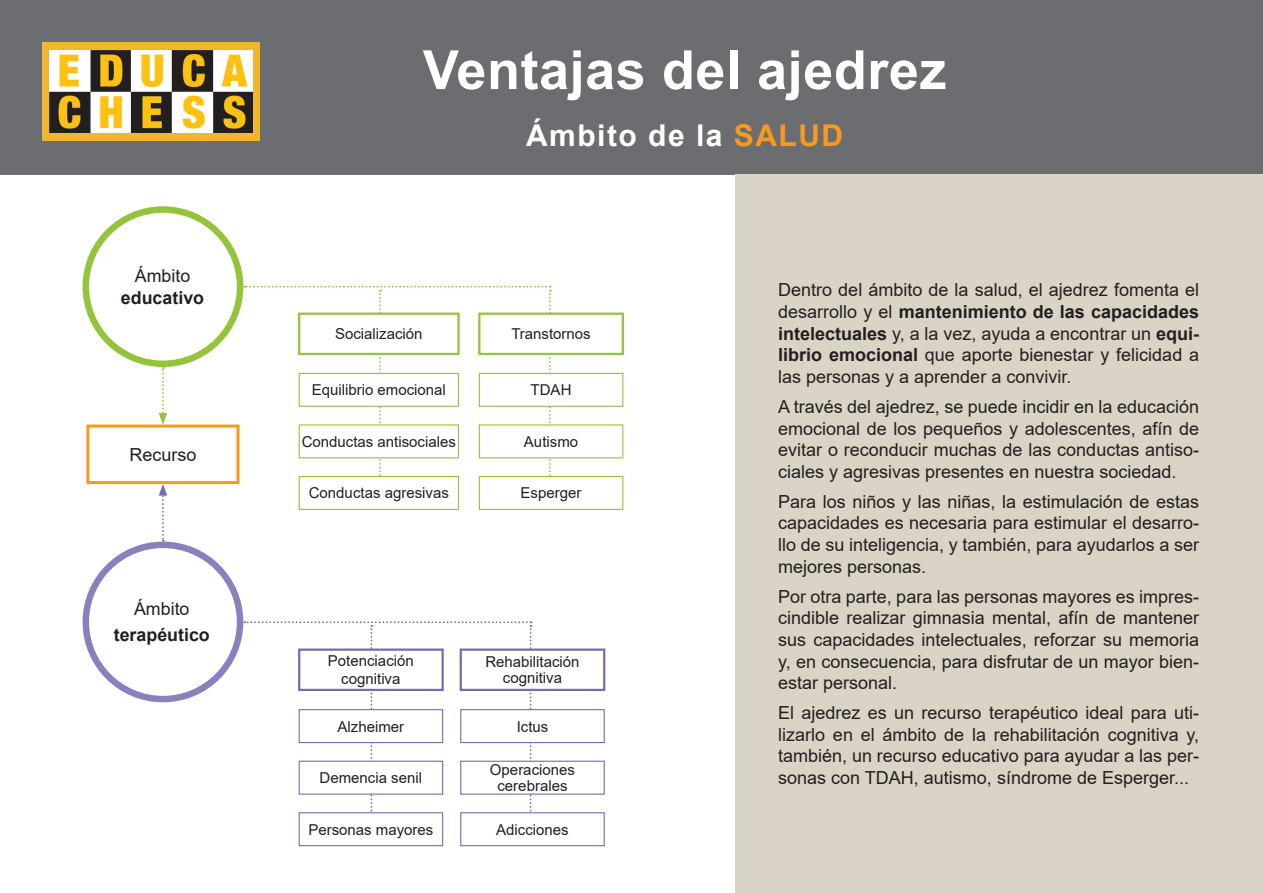
<style>
.page{position:relative;width:1263px;height:893px;background:#fff}
.page>*{position:absolute;margin:0;border:0;box-sizing:border-box;transform-origin:0 0}
.exercicis_enunciat{font:700 54px "Arial";letter-spacing:.01em;color:#fff}
.exercicis_enunciat-2{font:700 30px "Arial";letter-spacing:.05em;color:#fff}
.t1{font:18px/21.6px "Arial";color:#231f20;text-align:justify}
.t2{font:700 17.85px "Arial";color:#231f20}
.t3{font:17.85px "Arial";color:#231f20}
.t4{font:15px "Arial";color:#231f20}
.s1{color:#f89a1c}
.s2{font-weight:700}
</style>
<div class="page">
<div style="left:0;top:0;width:1263px;height:175px;background:#6c6d70"></div>
<div style="left:43px;top:43px;width:217px;height:98px;background:#f0b72c"></div>
<img style="left:50px;top:51px;width:203px;height:82px">
<div style="left:83px;top:206px;width:160px;height:161px;border:6px solid #94c33c;border-radius:50%"></div>
<div style="left:83px;top:542px;width:160px;height:160px;border:6px solid #8781bd;border-radius:50%"></div>
<svg style="left:159px;top:367px;width:8px;height:58px"></svg>
<svg style="left:159px;top:484px;width:8px;height:58px"></svg>
<div style="left:736px;top:174px;width:527px;height:719px;background:#d9d4c5"></div>
<div style="left:86px;top:425px;width:153px;height:59px;border:3px solid #f89a1c"></div>
<svg style="left:244px;top:286px;width:307px;height:201px"></svg>
<div style="left:299px;top:373px;width:159px;height:33px;background:#fff"></div>
<div style="left:299px;top:373px;width:160px;height:34px;border:1px solid #94c33c"></div>
<div style="left:299px;top:425px;width:159px;height:33px;background:#fff"></div>
<div style="left:299px;top:424px;width:160px;height:34px;border:1px solid #94c33c"></div>
<div style="left:299px;top:476px;width:159px;height:33px;background:#fff"></div>
<div style="left:299px;top:476px;width:160px;height:34px;border:1px solid #94c33c"></div>
<div style="left:299px;top:314px;width:159px;height:40px;background:#fff"></div>
<div style="left:298px;top:313px;width:162px;height:42px;border:2px solid #94c33c"></div>
<div style="left:479px;top:314px;width:144px;height:40px;background:#fff"></div>
<div style="left:478px;top:313px;width:146px;height:42px;border:2px solid #94c33c"></div>
<div style="left:479px;top:373px;width:144px;height:33px;background:#fff"></div>
<div style="left:479px;top:373px;width:144px;height:34px;border:1px solid #94c33c"></div>
<div style="left:479px;top:425px;width:144px;height:33px;background:#fff"></div>
<div style="left:479px;top:424px;width:144px;height:34px;border:1px solid #94c33c"></div>
<div style="left:479px;top:476px;width:144px;height:33px;background:#fff"></div>
<div style="left:479px;top:476px;width:144px;height:34px;border:1px solid #94c33c"></div>
<svg style="left:244px;top:621px;width:288px;height:206px"></svg>
<div style="left:299px;top:710px;width:144px;height:32px;background:#fff"></div>
<div style="left:299px;top:709px;width:144px;height:34px;border:1px solid #756db2"></div>
<div style="left:299px;top:761px;width:144px;height:33px;background:#fff"></div>
<div style="left:299px;top:761px;width:144px;height:34px;border:1px solid #756db2"></div>
<div style="left:299px;top:813px;width:144px;height:33px;background:#fff"></div>
<div style="left:299px;top:812px;width:144px;height:34px;border:1px solid #756db2"></div>
<div style="left:299px;top:650px;width:144px;height:40px;background:#fff"></div>
<div style="left:298px;top:648px;width:146px;height:43px;border:2px solid #756db2"></div>
<div style="left:461px;top:650px;width:143px;height:40px;background:#fff"></div>
<div style="left:460px;top:648px;width:145px;height:43px;border:2px solid #756db2"></div>
<div style="left:461px;top:710px;width:143px;height:32px;background:#fff"></div>
<div style="left:460px;top:709px;width:145px;height:34px;border:1px solid #756db2"></div>
<div style="left:461px;top:761px;width:143px;height:33px;background:#fff"></div>
<div style="left:460px;top:761px;width:145px;height:34px;border:1px solid #756db2"></div>
<div style="left:461px;top:813px;width:143px;height:33px;background:#fff"></div>
<div style="left:460px;top:812px;width:145px;height:34px;border:1px solid #756db2"></div>
<p class="t3" style="left:135px;top:264px;width:57px">Ámbito</p>
<p class="t2" style="left:121px;top:285px;width:85px">educativo</p>
<p class="t1" style="left:129px;top:444px;width:69px">Recurso</p>
<p class="t3" style="left:134px;top:597px;width:57px">Ámbito</p>
<p class="t2" style="left:114px;top:623px;width:98px">terapéutico</p>
<p class="exercicis_enunciat" style="left:423px;top:32px;width:525px">Ventajas del ajedrez</p>
<p class="exercicis_enunciat-2" style="left:526px;top:115px;width:319px">Ámbito de la <span class="s1">SALUD</span></p>
<p class="t4" style="left:335px;top:324px;width:89px">Socialización</p>
<p class="t4" style="left:511px;top:324px;width:81px">Transtornos</p>
<p class="t4" style="left:312px;top:380px;width:136px">Equilibrio emocional</p>
<p class="t4" style="left:302px;top:431px;width:156px">Conductas antisociales</p>
<p class="t4" style="left:309px;top:483px;width:142px">Conductas agresivas</p>
<p class="t4" style="left:531px;top:380px;width:42px">TDAH</p>
<p class="t4" style="left:524px;top:431px;width:56px">Autismo</p>
<p class="t4" style="left:521px;top:483px;width:62px">Esperger</p>
<p class="t4" style="left:328px;top:651px;width:87px">Potenciación</p>
<p class="t4" style="left:341px;top:669px;width:61px">cognitiva</p>
<p class="t4" style="left:338px;top:716px;width:68px">Alzheimer</p>
<p class="t4" style="left:320px;top:767px;width:104px">Demencia senil</p>
<p class="t4" style="left:308px;top:819px;width:127px">Personas mayores</p>
<p class="t4" style="left:485px;top:651px;width:96px">Rehabilitación</p>
<p class="t4" style="left:503px;top:668px;width:61px">cognitiva</p>
<p class="t4" style="left:517px;top:716px;width:33px">Ictus</p>
<p class="t4" style="left:490px;top:759px;width:87px">Operaciones</p>
<p class="t4" style="left:497px;top:776px;width:72px">cerebrales</p>
<p class="t4" style="left:496px;top:819px;width:74px">Adicciones</p>
<p class="t1" style="left:778px;top:279px;width:422px">Dentro del ámbito de la salud, el ajedrez fomenta el desarrollo y el <span class="s2">mantenimiento de las capacidades intelectuales</span> y, a la vez, ayuda a encontrar un <span class="s2">equi&shy;librio emocional</span> que aporte bienestar y felicidad a las personas y a aprender a convivir.</p>
<p class="t1" style="left:778px;top:396px;width:422px">A través del ajedrez, se puede incidir en la educación emocional de los pequeños y adolescentes, afín de evitar o reconducir muchas de las conductas antiso&shy;ciales y agresivas presentes en nuestra sociedad.</p>
<p class="t1" style="left:778px;top:491px;width:422px">Para los niños y las niñas, la estimulación de estas capacidades es necesaria para estimular el desarro&shy;llo de su inteligencia, y también, para ayudarlos a ser mejores personas.</p>
<p class="t1" style="left:778px;top:585px;width:422px">Por otra parte, para las personas mayores es impres&shy;cindible realizar gimnasia mental, afín de mantener sus capacidades intelectuales, reforzar su memoria y, en consecuencia, para disfrutar de un mayor bien&shy;estar personal.</p>
<p class="t1" style="left:778px;top:702px;width:422px">El ajedrez es un recurso terapéutico ideal para uti&shy;lizarlo en el ámbito de la rehabilitación cognitiva y, también, un recurso educativo para ayudar a las per&shy;sonas con TDAH, autismo, síndrome de Esperger...</p>
</div>
